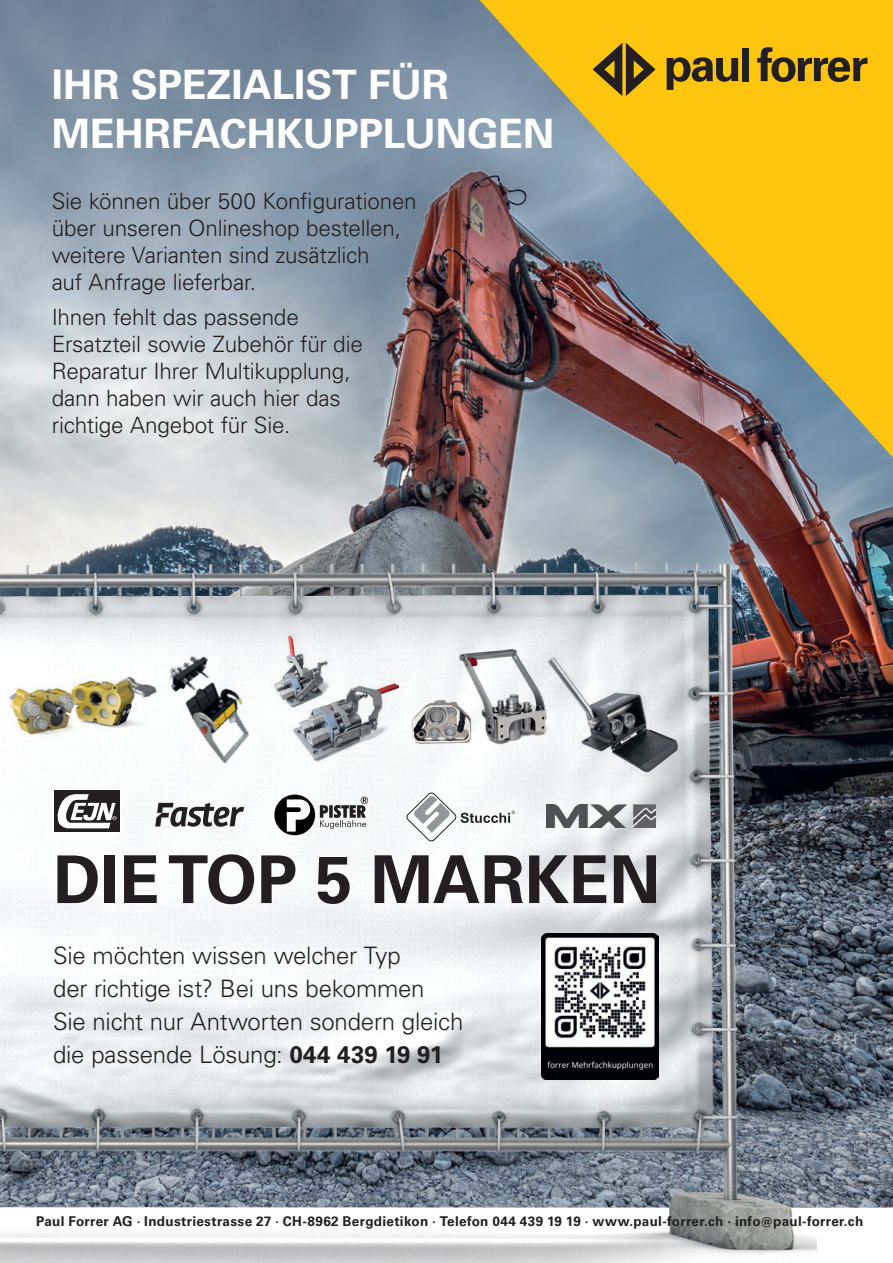
<style>
.page{position:relative;width:893px;height:1263px;background:#fff}
.page>*{position:absolute;margin:0;border:0;box-sizing:border-box;transform-origin:0 0}
.t1{font:700 66px "Univers LT Std";color:#231f20}
.Headline_HERO_black{font:700 40.5px/49.5px "Univers LT Std";letter-spacing:-.005em;color:#fff}
._01_Text{font:300 24px/33px "Univers LT Std";letter-spacing:-.01em;color:#231f20}
._01_Text-2{font:300 22.5px/27px "Univers LT Std";letter-spacing:-.01em;color:#231f20}
.t2{font:700 13.5px "Univers LT Std";letter-spacing:.025em;color:#231f20}
.s1{font-weight:700}
</style>
<div class="page">
<img style="left:0;top:0;width:893px;height:1208px">
<img style="left:0;top:525px;width:816px;height:738px">
<svg style="left:479px;top:0;width:414px;height:458px;background:#b79a4c"></svg>
<svg style="left:53px;top:790px;width:67px;height:43px"></svg>
<div style="left:54px;top:790px;width:65px;height:42px;background:#231f20"></div>
<svg style="left:57px;top:794px;width:60px;height:34px"></svg>
<svg style="left:155px;top:803px;width:89px;height:24px"></svg>
<svg style="left:407px;top:793px;width:108px;height:48px"></svg>
<img style="left:547px;top:805px;width:108px;height:22px">
<div style="left:274px;top:794px;width:41px;height:41px;background:#000001;border-radius:50%"></div>
<svg style="left:287px;top:799px;width:23px;height:32px"></svg>
<svg style="left:320px;top:797px;width:48px;height:32px"></svg>
<svg style="left:593px;top:43px;width:62px;height:53px;background:#a07d16"></svg>
<svg style="left:667px;top:57px;width:71px;height:33px;background:#937417"></svg>
<div style="left:742px;top:48px;width:7px;height:33px;background:#231f20"></div>
<svg style="left:757px;top:47px;width:110px;height:35px;background:#a38015"></svg>
<img style="left:4px;top:670px;width:151px;height:78px">
<img style="left:271px;top:635px;width:127px;height:127px">
<img style="left:537px;top:651px;width:156px;height:130px">
<img style="left:399px;top:641px;width:160px;height:107px">
<img style="left:155px;top:636px;width:111px;height:146px">
<img style="left:541px;top:933px;width:118px;height:147px">
<p class="Headline_HERO_black" style="left:52px;top:60px;width:504px">IHR SPEZIALIST FÜR<br>MEHRFACHKUPPLUNGEN</p>
<p class="_01_Text-2" style="left:52px;top:187px;width:367px">Sie können über 500 Konfigurationen über unseren Onlineshop bestellen, weitere Varianten sind zusätzlich</p>
<p class="_01_Text-2" style="left:52px;top:268px;width:206px">auf Anfrage lieferbar.</p>
<p class="_01_Text-2" style="left:52px;top:304px;width:313px">Ihnen fehlt das passende<br>Ersatzteil sowie Zubehör für die<br>Reparatur Ihrer Multikupplung, dann haben wir auch hier das</p>
<p class="_01_Text-2" style="left:52px;top:412px;width:240px">richtige Angebot für Sie.</p>
<p class="t1" style="left:53px;top:841px;width:609px">DIE TOP 5 MARKEN</p>
<p class="_01_Text" style="left:53px;top:939px;width:412px">Sie möchten wissen welcher Typ<br>der richtige ist? Bei uns bekommen<br>Sie nicht nur Antworten sondern gleich die passende Lösung: <span class="s1">044 439 19 91</span></p>
<p class="t2" style="left:36px;top:1214px;width:829px">Paul Forrer AG · Industriestrasse 27 · CH-8962 Bergdietikon · Telefon 044 439 19 19 · www.paul-forrer.ch · info@paul-forrer.ch</p>
</div>
